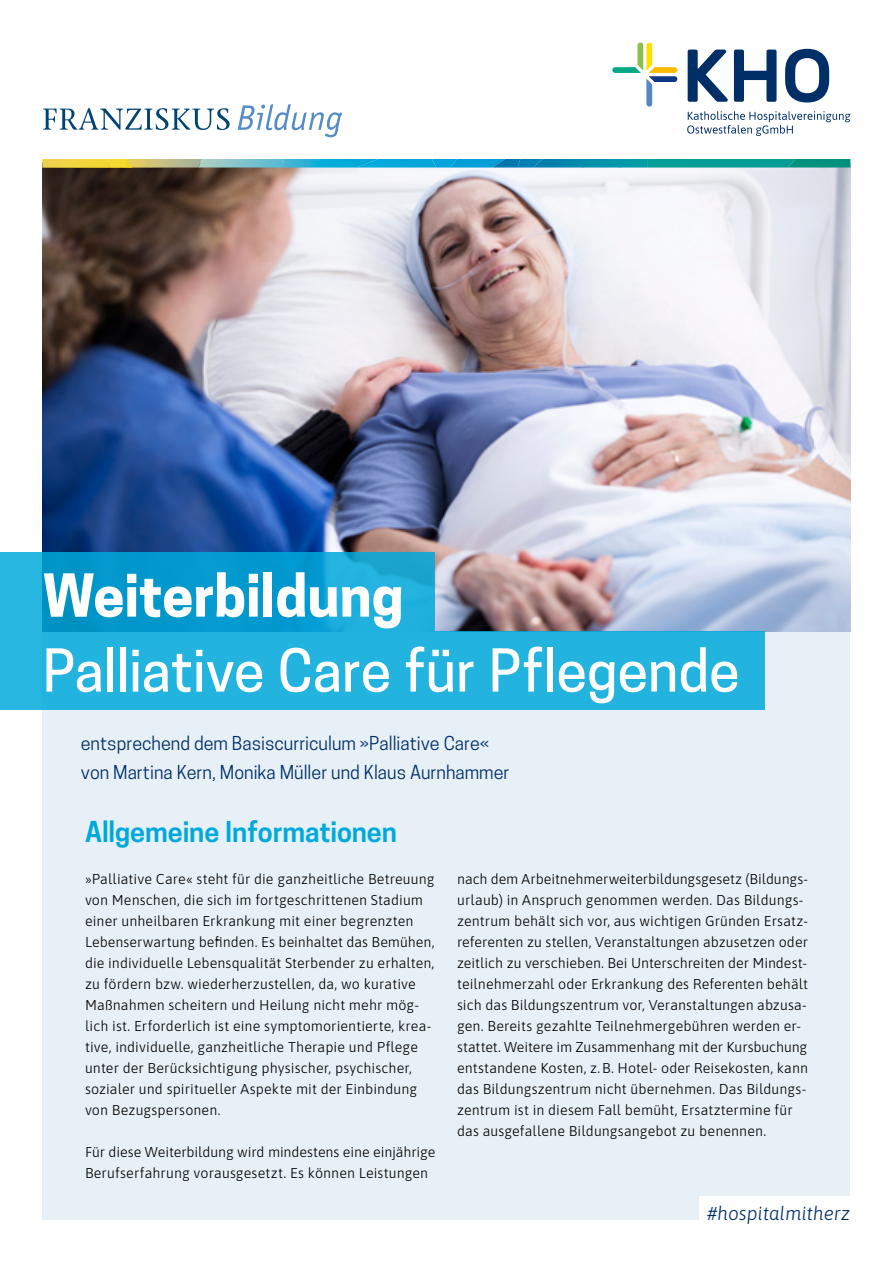
<style>
.page{position:relative;width:893px;height:1263px;background:#fff}
.page>*{position:absolute;margin:0;border:0;box-sizing:border-box;transform-origin:0 0}
.t1{font:500 55.5px "Cooper Hewitt";color:#fff}
.t2{font:700 55.5px "Cooper Hewitt";color:#fff}
.t3{font:600 27px "Cooper Hewitt";letter-spacing:-.005em;color:#00a9db}
.t4{font:italic 300 19.05px "Asap";color:#002f68}
.t5{font:18px/28.5px "Cooper Hewitt";color:#002f68}
.t6{font:300 14.25px/21px "Asap";letter-spacing:.005em;color:#000}
</style>
<div class="page">
<div style="left:43px;top:632px;width:807px;height:588px;background:#e7f0f6"></div>
<img style="left:43px;top:168px;width:807px;height:463px">
<div style="left:699px;top:1196px;width:168px;height:44px;background:#fff"></div>
<svg style="left:0;top:552px;width:435px;height:79px;background:#0da0d1"></svg>
<div style="left:0;top:631px;width:764px;height:79px;background:#23b3df"></div>
<img style="left:378px;top:159px;width:54px;height:9px">
<img style="left:231px;top:159px;width:50px;height:9px">
<img style="left:432px;top:159px;width:18px;height:9px">
<img style="left:450px;top:159px;width:42px;height:9px">
<img style="left:281px;top:159px;width:97px;height:9px">
<img style="left:621px;top:159px;width:61px;height:9px">
<img style="left:682px;top:159px;width:106px;height:9px">
<img style="left:788px;top:159px;width:62px;height:9px">
<img style="left:543px;top:159px;width:33px;height:9px">
<img style="left:576px;top:159px;width:45px;height:9px">
<img style="left:492px;top:159px;width:26px;height:9px">
<img style="left:518px;top:159px;width:25px;height:9px">
<svg style="left:43px;top:159px;width:188px;height:9px;background:#cec568"></svg>
<svg style="left:687px;top:111px;width:163px;height:25px"></svg>
<svg style="left:612px;top:43px;width:65px;height:64px"></svg>
<svg style="left:688px;top:50px;width:40px;height:52px"></svg>
<svg style="left:734px;top:50px;width:43px;height:52px"></svg>
<svg style="left:785px;top:49px;width:44px;height:54px"></svg>
<svg style="left:43px;top:108px;width:187px;height:22px"></svg>
<svg style="left:238px;top:104px;width:104px;height:33px"></svg>
<h1 class="t2" style="left:43px;top:563px;width:362px">Weiterbildung</h1>
<h1 class="t1" style="left:43px;top:638px;width:698px">Palliative Care für Pflegende</h1>
<p class="t5" style="left:81px;top:729px;width:430px">entsprechend dem Basiscurriculum »Palliative Care« von Martina Kern, Monika Müller und Klaus Aurnhammer</p>
<h2 class="t3" style="left:85px;top:815px;width:313px">Allgemeine Informationen</h2>
<p class="t6" style="left:85px;top:867px;width:351px">»Palliative Care« steht für die ganzheitliche Betreuung von Menschen, die sich im fortgeschrittenen Stadium einer unheilbaren Erkrankung mit einer begrenzten Lebenserwartung befinden. Es beinhaltet das Bemühen, die individuelle Lebensqualität Sterbender zu erhalten, zu fördern bzw. wiederherzustellen, da, wo kurative Maßnahmen scheitern und Heilung nicht mehr mög&shy;lich ist. Erforderlich ist eine symptomorientierte, krea&shy;tive, individuelle, ganzheitliche Therapie und Pflege unter der Berücksichtigung physischer, psychischer, sozialer und spiritueller Aspekte mit der Einbindung von Bezugspersonen.</p>
<p class="t6" style="left:85px;top:1140px;width:352px">Für diese Weiterbildung wird mindestens eine einjährige<br>Berufserfahrung vorausgesetzt. Es können Leistungen</p>
<p class="t6" style="left:457px;top:867px;width:352px">nach dem Arbeitnehmerweiterbildungsgesetz (Bildungs&shy;urlaub) in Anspruch genommen werden. Das Bildungs&shy;zentrum behält sich vor, aus wichtigen Gründen Ersatz&shy;referenten zu stellen, Veranstaltungen abzusetzen oder zeitlich zu verschieben. Bei Unterschreiten der Mindest&shy;teilnehmerzahl oder Erkrankung des Referenten behält sich das Bildungszentrum vor, Veranstaltungen abzusa&shy;gen. Bereits gezahlte Teilnehmergebühren werden er&shy;stattet. Weitere im Zusammenhang mit der Kursbuchung entstandene Kosten, z.B. Hotel- oder Reisekosten, kann das Bildungszentrum nicht übernehmen. Das Bildungs&shy;zentrum ist in diesem Fall bemüht, Ersatztermine für das ausgefallene Bildungsangebot zu benennen.</p>
<h3 class="t4" style="left:707px;top:1200px;width:145px">#hospitalmitherz</h3>
</div>
